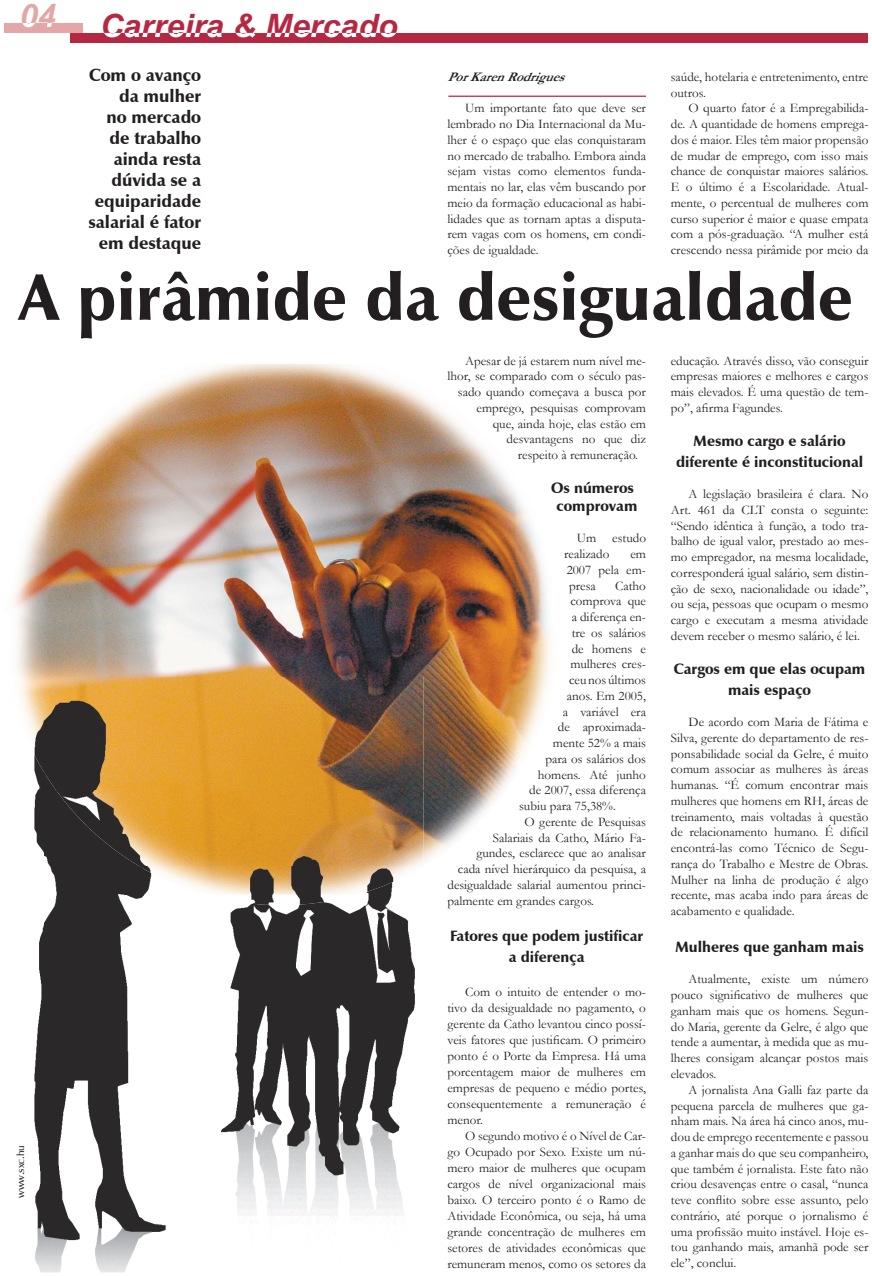
<style>
.page{position:relative;width:872px;height:1276px;background:#fff}
.page>*{position:absolute;margin:0;border:0;box-sizing:border-box;transform-origin:0 0}
.t1{font:900 65.62px "Zapf Humanist 601 BT";color:#231f20}
.t2{font:italic 700 32.25px "Arial";color:#b62841}
.t3{font:italic 700 32.25px "Arial";color:#e3a7a8}
.t4{font:900 17.5px/21px "Zapf Humanist 601 BT";color:#231f20;text-align:right}
.t5{font:900 15px/21px "Zapf Humanist 601 BT";color:#231f20;text-align:center}
.t6{font:13.12px/15.8px "Garamond";color:#231f20;text-align:justify}
.t7{font:italic 700 13.12px "Garamond";color:#231f20}
.t8{font:600 10px "Zapf Humanist 601 BT";color:#231f20}
</style>
<div class="page">
<div style="left:70px;top:33px;width:798px;height:10px;background:#b62841"></div>
<svg style="left:104px;top:33px;width:292px;height:5px"></svg>
<div style="left:4px;top:23px;width:79px;height:10px;background:#e3a7a8"></div>
<svg style="left:22px;top:23px;width:30px;height:4px"></svg>
<hr style="left:448px;top:96px;width:198px;height:1px;background:#b62841">
<img style="left:132px;top:364px;width:299px;height:329px">
<img style="left:46px;top:405px;width:86px;height:272px">
<img style="left:431px;top:403px;width:85px;height:454px">
<img style="left:14px;top:497px;width:32px;height:180px">
<img style="left:516px;top:497px;width:34px;height:269px">
<img style="left:423px;top:693px;width:9px;height:168px">
<img style="left:34px;top:791px;width:11px;height:481px">
<img style="left:45px;top:791px;width:42px;height:481px">
<img style="left:87px;top:867px;width:42px;height:405px">
<img style="left:340px;top:905px;width:75px;height:311px">
<img style="left:129px;top:867px;width:37px;height:394px">
<img style="left:221px;top:905px;width:119px;height:311px">
<img style="left:19px;top:677px;width:404px;height:114px">
<img style="left:49px;top:791px;width:374px;height:76px">
<img style="left:132px;top:866px;width:291px;height:39px">
<h2 class="t3" style="left:20px;top:-5px;width:37px">04</h2>
<h2 class="t2" style="left:100px;top:5px;width:299px">Carreira &amp; Mercado</h2>
<h3 class="t4" style="left:88px;top:64px;width:114px">Com o avanço da mulher<br>no mercado de trabalho ainda resta dúvida se a equiparidade salarial é fator em destaque</h3>
<p class="t6" style="left:671px;top:69px;width:199px">saúde, hotelaria e entretenimento, entre outros.</p>
<p class="t7" style="left:447px;top:68px;width:126px">PorKarenRodrigues</p>
<p class="t6" style="left:447px;top:100px;width:200px;text-indent:18px">Um importante fato que deve ser lembrado no Dia Internacional da Mu&shy;lher é o espaço que elas conquistaram no mercado de trabalho. Embora ainda sejam vistas como elementos funda&shy;mentais no lar, elas vêm buscando por meio da formação educacional as habi&shy;lidades que as tornam aptas a disputa&shy;rem vagas com os homens, em condi&shy;ções de igualdade.</p>
<p class="t6" style="left:671px;top:100px;width:199px;text-indent:18px">O quarto fator é a Empregabilida&shy;de. A quantidade de homens emprega&shy;dos é maior. Eles têm maior propensão de mudar de emprego, com isso mais chance de conquistar maiores salários.<br>E o último é a Escolaridade. Atual&shy;mente, o percentual de mulheres com curso superior é maior e quase empata com a pós-graduação. “A mulher está crescendo nessa pirâmide por meio da</p>
<h1 class="t1" style="left:19px;top:257px;width:835px">A pirâmide da desigualdade</h1>
<p class="t8" style="left:14px;top:1198px;width:54px;rotate:-90deg">www.sxc.hu</p>
<p class="t6" style="left:465px;top:352px;width:182px">Apesar de já estarem num nível me-</p>
<p class="t6" style="left:447px;top:368px;width:200px">lhor, se comparado com o século pas-</p>
<p class="t6" style="left:458px;top:384px;width:190px">sado quando começava a busca por</p>
<p class="t6" style="left:476px;top:399px;width:171px">emprego, pesquisas comprovam</p>
<p class="t6" style="left:493px;top:415px;width:155px">que, ainda hoje, elas estão em</p>
<p class="t6" style="left:506px;top:431px;width:141px">desvantagens no que diz</p>
<p class="t6" style="left:518px;top:447px;width:122px">respeito à remuneração.</p>
<p class="t5" style="left:551px;top:479px;width:88px;line-height:18px">Os números comprovam</p>
<p class="t6" style="left:564px;top:530px;width:83px;text-indent:13px">Um estudo realizado</p>
<p class="t6" style="left:566px;top:546px;width:81px;text-indent:64px">em 2007 pela em&shy;presa</p>
<p class="t6" style="left:615px;top:577px;width:32px">Catho</p>
<p class="t6" style="left:570px;top:593px;width:77px">comprova que</p>
<p class="t6" style="left:571px;top:609px;width:76px">a diferença en-</p>
<p class="t6" style="left:571px;top:624px;width:76px">tre os salários</p>
<p class="t6" style="left:571px;top:640px;width:76px">de homens e</p>
<p class="t6" style="left:570px;top:656px;width:77px">mulheres cres-</p>
<p class="t6" style="left:569px;top:672px;width:78px">ceu nos últimos</p>
<p class="t6" style="left:566px;top:687px;width:81px">anos. Em 2005,</p>
<p class="t6" style="left:563px;top:703px;width:85px">a variável era</p>
<p class="t6" style="left:558px;top:719px;width:90px">de aproximada-</p>
<p class="t6" style="left:553px;top:735px;width:95px">mente 52% a mais</p>
<p class="t6" style="left:545px;top:750px;width:102px">para os salários dos</p>
<p class="t6" style="left:538px;top:766px;width:110px">homens. Até junho</p>
<p class="t6" style="left:529px;top:782px;width:118px">de 2007, essa diferença</p>
<p class="t6" style="left:519px;top:798px;width:98px">subiu para 75,38%.</p>
<p class="t6" style="left:524px;top:813px;width:123px">O gerente de Pesquisas</p>
<p class="t6" style="left:493px;top:829px;width:155px">Salariais da Catho, Mário Fa-</p>
<p class="t6" style="left:476px;top:845px;width:171px">gundes, esclarece que ao analisar</p>
<p class="t6" style="left:458px;top:861px;width:190px">cada nível hierárquico da pesquisa, a</p>
<p class="t6" style="left:447px;top:876px;width:200px">desigualdade salarial aumentou princi-</p>
<p class="t6" style="left:447px;top:892px;width:148px">palmente em grandes cargos.</p>
<p class="t5" style="left:450px;top:925px;width:195px">Fatores que podem justificar a diferença</p>
<p class="t6" style="left:447px;top:983px;width:200px;text-indent:18px">Com o intuito de entender o mo&shy;tivo da desigualdade no pagamento, o gerente da Catho levantou cinco possí&shy;veis fatores que justificam. O primeiro ponto é o Porte da Empresa. Há uma porcentagem maior de mulheres em empresas de pequeno e médio portes, consequentemente a remuneração é menor.</p>
<p class="t6" style="left:447px;top:1127px;width:200px;text-indent:18px">O segundo motivo é o Nível de Car&shy;go Ocupado por Sexo. Existe um nú&shy;mero maior de mulheres que ocupam cargos de nível organizacional mais baixo. O terceiro ponto é o Ramo de Atividade Econômica, ou seja, há uma grande concentração de mulheres em setores de atividades econômicas que remuneram menos, como os setores da</p>
<p class="t6" style="left:671px;top:352px;width:199px">educação. Através disso, vão conseguir empresas maiores e melhores e cargos mais elevados. É uma questão de tem&shy;po”, afirma Fagundes.</p>
<p class="t5" style="left:676px;top:430px;width:189px">Mesmo cargo e salário diferente é inconstitucional</p>
<p class="t6" style="left:671px;top:486px;width:199px;text-indent:18px">A legislação brasileira é clara. No Art. 461 da CLT consta o seguinte: “Sendo idêntica à função, a todo tra&shy;balho de igual valor, prestado ao mes&shy;mo empregador, na mesma localidade, corresponderá igual salário, sem distin&shy;ção de sexo, nacionalidade ou idade”, ou seja, pessoas que ocupam o mesmo cargo e executam a mesma atividade devem receber o mesmo salário, é lei.</p>
<p class="t5" style="left:674px;top:658px;width:193px">Cargos em que elas ocupam mais espaço</p>
<p class="t6" style="left:671px;top:714px;width:199px;text-indent:18px">De acordo com Maria de Fátima e Silva, gerente do departamento de res&shy;ponsabilidade social da Gelre, é muito comum associar as mulheres às áreas humanas. “É comum encontrar mais mulheres que homens em RH, áreas de treinamento, mais voltadas à questão de relacionamento humano. É difícil encontrá-las como Técnico de Segu&shy;rança do Trabalho e Mestre de Obras.<br>Mulher na linha de produção é algo recente, mas acaba indo para áreas de acabamento e qualidade.</p>
<p class="t5" style="left:675px;top:936px;width:190px">Mulheres que ganham mais</p>
<p class="t6" style="left:671px;top:971px;width:199px;text-indent:18px">Atualmente, existe um número pouco significativo de mulheres que ganham mais que os homens. Segun&shy;do Maria, gerente da Gelre, é algo que tende a aumentar, à medida que as mu&shy;lheres consigam alcançar postos mais elevados.</p>
<p class="t6" style="left:671px;top:1081px;width:199px;text-indent:18px">A jornalista Ana Galli faz parte da pequena parcela de mulheres que ga&shy;nham mais. Na área há cinco anos, mu&shy;dou de emprego recentemente e passou a ganhar mais do que seu companheiro, que também é jornalista. Este fato não criou desavenças entre o casal, “nunca teve conflito sobre esse assunto, pelo contrário, até porque o jornalismo é uma profissão muito instável. Hoje es&shy;tou ganhando mais, amanhã pode ser ele”, conclui.</p>
</div>
